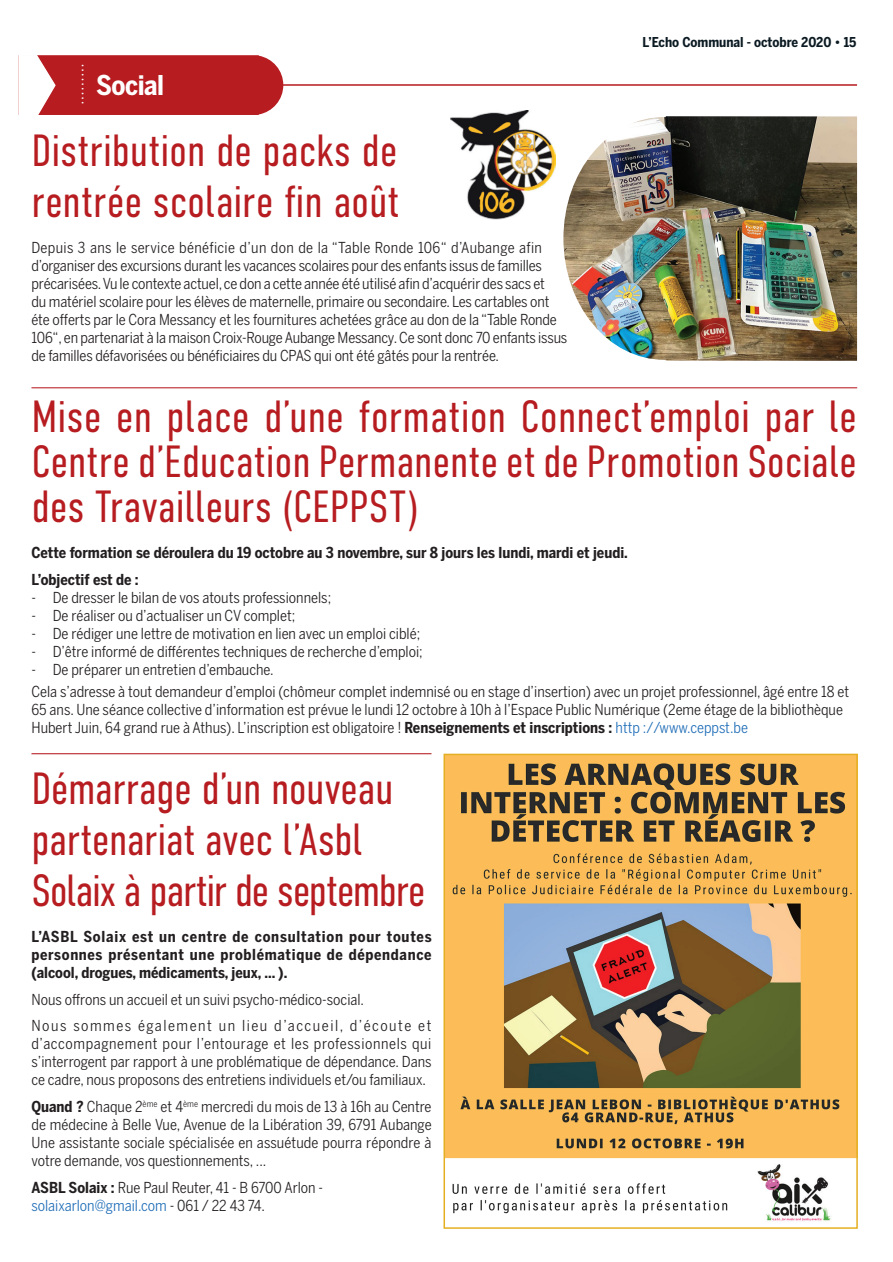
<style>
.page{position:relative;width:893px;height:1262px;background:#fff}
.page>*{position:absolute;margin:0;border:0;box-sizing:border-box;transform-origin:0 0}
.t1{font:300 45px/51px "DIN Condensed";letter-spacing:-.005em;color:#b61c20}
.t2{font:700 27px "Benton Sans Cond";letter-spacing:-.015em;color:#fff}
.t3{font:15px/18px "Benton Sans Cond";color:#231f20}
.t4{font:700 15px/18px "Benton Sans Cond";color:#231f20}
.t5{font:13.8px "Myriad Pro";color:#fff}
.t6{font:700 13.5px "Benton Sans Cond";color:#0b1a22}
.s1{font-weight:700}
.s2{color:#216fb8}
</style>
<div class="page">
<hr style="left:31px;top:84px;width:825px;height:2px;background:#b61c20">
<svg style="left:18px;top:55px;width:265px;height:60px;background:#bf3a3d"></svg>
<img style="left:563px;top:116px;width:293px;height:245px">
<img style="left:450px;top:110px;width:105px;height:109px">
<img style="left:446px;top:756px;width:408px;height:458px">
<img style="left:751px;top:1160px;width:88px;height:61px">
<div style="left:443px;top:753px;width:414px;height:475px;border:2px solid #e4af21"></div>
<hr style="left:31px;top:387px;width:825px;height:1px;background:#b61c20">
<hr style="left:31px;top:753px;width:400px;height:1px;background:#b61c20">
<p class="t6" style="left:642px;top:35px;width:215px">L’Echo Communal - octobre 2020 • 15</p>
<p class="t5" style="left:70px;top:105px;width:43px;rotate:-90deg">………</p>
<h2 class="t2" style="left:96px;top:70px;width:70px">Social</h2>
<h1 class="t1" style="left:31px;top:125px;width:369px">Distribution de packs de rentrée scolaire fin août</h1>
<p class="t3" style="left:31px;top:238px;width:537px">Depuis 3 ans le service bénéficie d’un don de la “Table Ronde 106“ d’Aubange afin d’organiser des excursions durant les vacances scolaires pour des enfants issus de familles précarisées. Vu le contexte actuel, ce don a cette année été utilisé afin d’acquérir des sacs et<br>du matériel scolaire pour les élèves de maternelle, primaire ou secondaire. Les cartables ont éte offerts par le Cora Messancy et les fournitures achetées grâce au don de la “Table Ronde 106“, en partenariat à la maison Croix-Rouge Aubange Messancy. Ce sont donc 70 enfants issus de familles défavorisées ou bénéficiaires du CPAS qui ont été gâtés pour la rentrée.</p>
<h1 class="t1" style="left:31px;top:394px;width:826px;line-height:45px;text-align:justify">Mise en place d’une formation Connect’emploi par le Centre d’Education Permanente et de Promotion Sociale des Travailleurs (CEPPST)</h1>
<p class="t4" style="left:31px;top:539px;width:597px;line-height:26.5px">Cette formation se déroulera du 19 octobre au 3 novembre, sur 8 jours les lundi, mardi et jeudi.<br>L’objectif est de :</p>
<p class="t3" style="left:31px;top:588px;width:301px">- De dresser le bilan de vos atouts professionnels;</p>
<p class="t3" style="left:31px;top:606px;width:265px">- De réaliser ou d’actualiser un CV complet;</p>
<p class="t3" style="left:31px;top:624px;width:390px">- De rédiger une lettre de motivation en lien avec un emploi ciblé;</p>
<p class="t3" style="left:31px;top:642px;width:393px">- D’être informé de différentes techniques de recherche d’emploi;</p>
<p class="t3" style="left:31px;top:658px;width:818px;line-height:22.2px">- De préparer un entretien d’embauche.<br>Cela s’adresse à tout demandeur d’emploi (chômeur complet indemnisé ou en stage d’insertion) avec un projet professionnel, âgé entre 18 et</p>
<p class="t3" style="left:31px;top:700px;width:812px">65 ans. Une séance collective d’information est prévue le lundi 12 octobre à 10h à l’Espace Public Numérique (2eme étage de la bibliothèque<br>Hubert Juin, 64 grand rue à Athus). L’inscription est obligatoire ! <span class="s1">Renseignements et inscriptions :</span> <span class="s2">http ://www.ceppst.be</span></p>
<h1 class="t1" style="left:31px;top:763px;width:395px">Démarrage d’un nouveau partenariat avec l’Asbl<br>Solaix à partir de septembre</h1>
<p class="t4" style="left:31px;top:927px;width:401px;text-align:justify">L’ASBL Solaix est un centre de consultation pour toutes personnes présentant une problématique de dépendance (alcool, drogues, médicaments, jeux, ... ).</p>
<p class="t3" style="left:31px;top:985px;width:401px;line-height:26.5px">Nous offrons un accueil et un suivi psycho-médico-social.<br>Nous sommes également un lieu d’accueil, d’écoute et</p>
<p class="t3" style="left:31px;top:1034px;width:401px;text-align:justify">d’accompagnement pour l’entourage et les professionnels qui s’interrogent par rapport à une problématique de dépendance. Dans ce cadre, nous proposons des entretiens individuels et/ou familiaux.</p>
<p class="t3" style="left:31px;top:1097px;width:401px;text-align:justify"><span class="s1">Quand ?</span> Chaque 2<sup>ème</sup> et 4<sup>ème</sup> mercredi du mois de 13 à 16h au Centre de médecine à Belle Vue, Avenue de la Libération 39, 6791 Aubange Une assistante sociale spécialisée en assuétude pourra répondre à votre demande, vos questionnements, ...</p>
<p class="t3" style="left:31px;top:1177px;width:293px"><span class="s1">ASBL Solaix :</span> Rue Paul Reuter, 41 - B 6700 Arlon - <span class="s2">solaixarlon@gmail.com</span> - 061 / 22 43 74.</p>
</div>
